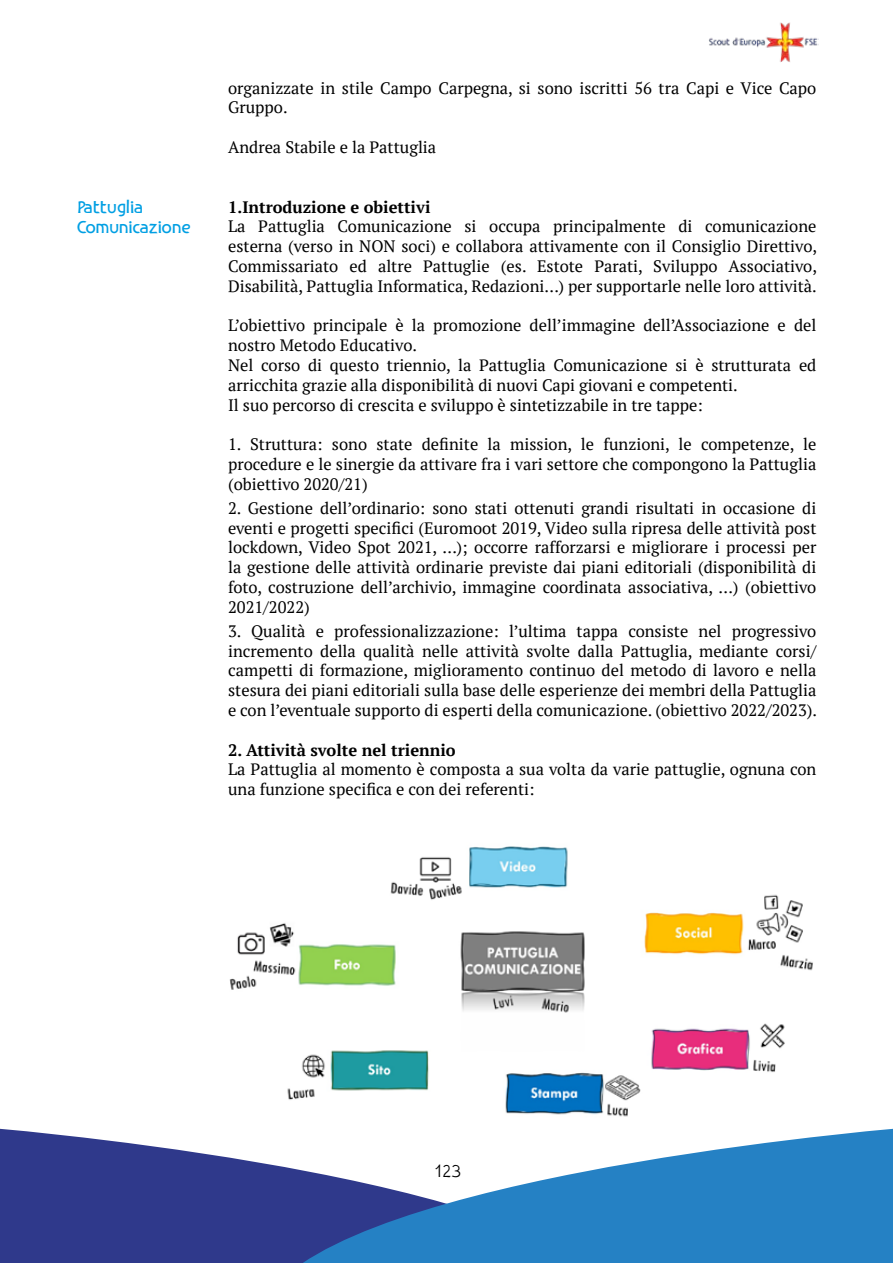
<style>
.page{position:relative;width:893px;height:1263px;background:#fff}
.page>*{position:absolute;margin:0;border:0;box-sizing:border-box;transform-origin:0 0}
.t1{font:16.5px/19.8px "PT Serif";color:#000;text-align:justify}
.t2{font:700 16.5px "PT Serif";color:#000}
.t3{font:700 16.5px/19.8px "Effessee W";letter-spacing:-.12em;color:#009fe3}
.t4{font:16.5px "Effessee W";color:#000}
</style>
<div class="page">
<svg style="left:0;top:1128px;width:276px;height:135px;background:#495299"></svg>
<svg style="left:276px;top:1128px;width:617px;height:135px;fill:#2581c4"></svg>
<img style="left:709px;top:22px;width:109px;height:40px">
<img style="left:229px;top:846px;width:584px;height:271px">
<p class="t3" style="left:77px;top:196px;width:117px">Pattuglia<br>Comunicazione</p>
<p class="t1" style="left:228px;top:78px;width:590px">organizzate in stile Campo Carpegna, si sono iscritti 56 tra Capi e Vice Capo<br>Gruppo.</p>
<p class="t1" style="left:228px;top:137px;width:210px">Andrea Stabile e la Pattuglia</p>
<p class="t2" style="left:228px;top:196px;width:204px">1.Introduzione e obiettivi</p>
<p class="t1" style="left:228px;top:216px;width:590px">La Pattuglia Comunicazione si occupa principalmente di comunicazione esterna (verso in NON soci) e collabora attivamente con il Consiglio Direttivo, Commissariato ed altre Pattuglie (es. Estote Parati, Sviluppo Associativo, Disabilità, Pattuglia Informatica, Redazioni…) per supportarle nelle loro attività.</p>
<p class="t1" style="left:228px;top:315px;width:590px;text-align:left">L’obiettivo principale è la promozione dell’immagine dell’Associazione e del nostro Metodo Educativo.<br>Nel corso di questo triennio, la Pattuglia Comunicazione si è strutturata ed arricchita grazie alla disponibilità di nuovi Capi giovani e competenti.<br>Il suo percorso di crescita e sviluppo è sintetizzabile in tre tappe:</p>
<p class="t1" style="left:228px;top:434px;width:590px">1. Struttura: sono state definite la mission, le funzioni, le competenze, le procedure e le sinergie da attivare fra i vari settore che compongono la Pattuglia (obiettivo 2020/21)</p>
<p class="t1" style="left:228px;top:498px;width:590px">2. Gestione dell’ordinario: sono stati ottenuti grandi risultati in occasione di eventi e progetti specifici (Euromoot 2019, Video sulla ripresa delle attività post lockdown, Video Spot 2021, …); occorre rafforzarsi e migliorare i processi per la gestione delle attività ordinarie previste dai piani editoriali (disponibilità di foto, costruzione dell’archivio, immagine coordinata associativa, …) (obiettivo 2021/2022)</p>
<p class="t1" style="left:228px;top:621px;width:590px">3. Qualità e professionalizzazione: l’ultima tappa consiste nel progressivo incremento della qualità nelle attività svolte dalla Pattuglia, mediante corsi/ campetti di formazione, miglioramento continuo del metodo di lavoro e nella stesura dei piani editoriali sulla base delle esperienze dei membri della Pattuglia e con l’eventuale supporto di esperti della comunicazione. (obiettivo 2022/2023).</p>
<p class="t2" style="left:228px;top:739px;width:229px">2. Attività svolte nel triennio</p>
<p class="t1" style="left:228px;top:759px;width:590px">La Pattuglia al momento è composta a sua volta da varie pattuglie, ognuna con una funzione specifica e con dei referenti:</p>
<p class="t4" style="left:432px;top:1159px;width:32px">123</p>
</div>
